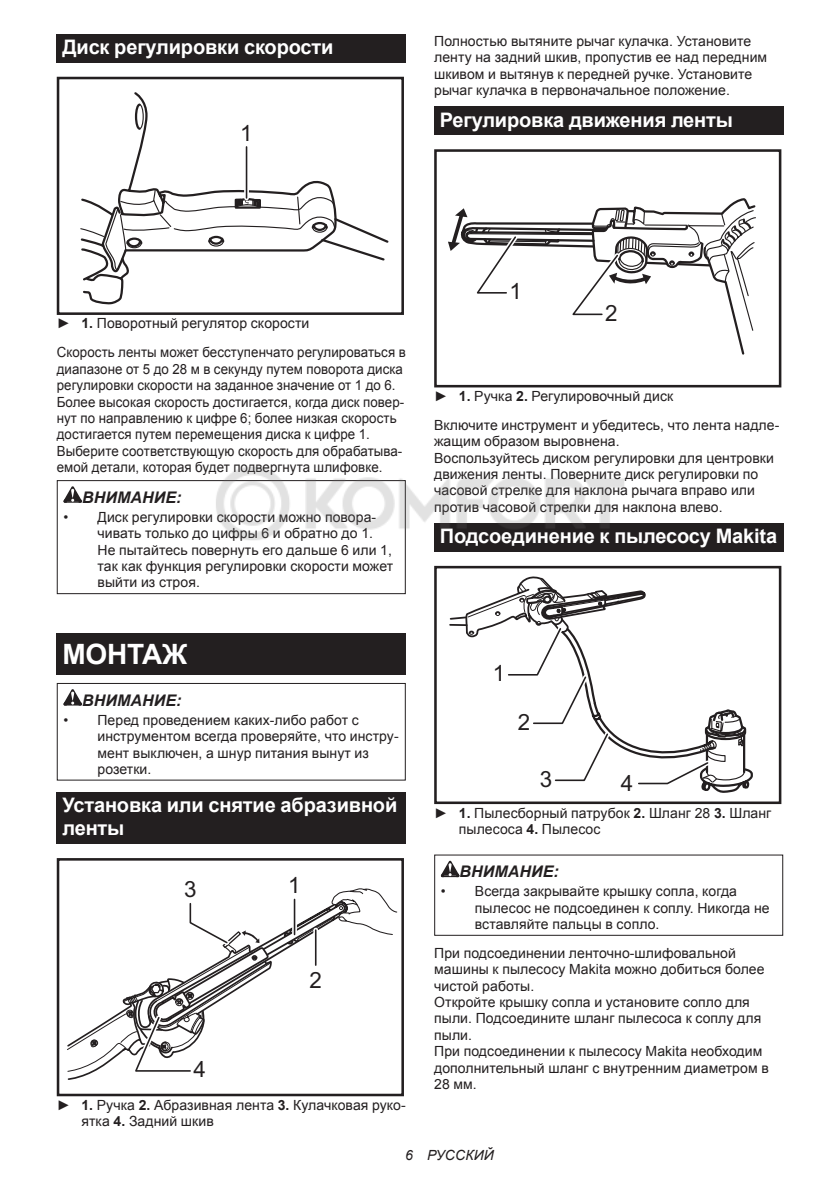
<style>
.page{position:relative;width:840px;height:1191px;background:#fff}
.page>*{position:absolute;margin:0;border:0;box-sizing:border-box;transform-origin:0 0}
.t1{font:700 28px "Arial";letter-spacing:-.01em;color:#fff}
.t2{font:22.4px "Arial";color:#231f20}
.t3{font:700 20px/23.4px "Arial";letter-spacing:-.01em;color:#fff}
.t4{font:italic 700 16px "Arial";letter-spacing:.005em;color:#231f20}
.t5{font:14px/16.4px "Arial";letter-spacing:.005em;color:#231f20}
.t6{font:14px/16.4px "Arial";letter-spacing:.005em;color:#231f20;scale:.95 1}
.t7{font:italic 14px "Arial";letter-spacing:.005em;color:#231f20}
.s1{font-weight:700}
</style>
<div class="page">
<div style="left:57px;top:34px;width:348px;height:29px;background:#231f20"></div>
<svg style="left:80px;top:102px;width:309px;height:203px"></svg>
<div style="left:244px;top:147px;width:5px;height:51px;background:#b2b0b1"></div>
<hr style="left:245px;top:147px;width:2px;height:51px;background:#231f20">
<div style="left:57px;top:77px;width:347px;height:238px;border:3px solid #231f20"></div>
<svg style="left:63px;top:486px;width:19px;height:17px"></svg>
<div style="left:57px;top:480px;width:348px;height:114px;border:1px solid #231f20"></div>
<div style="left:57px;top:634px;width:348px;height:41px;background:#231f20"></div>
<svg style="left:63px;top:689px;width:19px;height:16px"></svg>
<div style="left:57px;top:683px;width:348px;height:97px;border:1px solid #231f20"></div>
<div style="left:57px;top:792px;width:348px;height:52px;background:#231f20"></div>
<svg style="left:67px;top:888px;width:330px;height:192px"></svg>
<div style="left:57px;top:858px;width:347px;height:238px;border:3px solid #231f20"></div>
<div style="left:434px;top:107px;width:348px;height:28px;background:#231f20"></div>
<svg style="left:448px;top:199px;width:308px;height:156px"></svg>
<div style="left:434px;top:149px;width:347px;height:238px;border:3px solid #231f20"></div>
<div style="left:434px;top:523px;width:348px;height:28px;background:#231f20"></div>
<svg style="left:449px;top:576px;width:304px;height:217px"></svg>
<div style="left:434px;top:566px;width:347px;height:238px;border:3px solid #231f20"></div>
<svg style="left:440px;top:860px;width:19px;height:17px"></svg>
<img style="left:210px;top:467px;width:415px;height:82px">
<h3 class="t3" style="left:62px;top:36px;width:272px">Диск регулировки скорости</h3>
<h2 class="t2" style="left:240px;top:118px;width:14px">1</h2>
<p class="t5" style="left:434px;top:33px;width:334px">Полностью вытяните рычаг кулачка. Установите ленту на задний шкив, пропустив ее над передним шкивом и вытянув к передней ручке. Установите рычаг кулачка в первоначальное положение.</p>
<h3 class="t3" style="left:439px;top:108px;width:294px">Регулировка движения ленты</h3>
<p class="t5" style="left:57px;top:309px;width:350px;line-height:28.8px">► <span class="s1">1.</span> Поворотный регулятор скорости<br>Скорость ленты может бесступенчато регулироваться в</p>
<p class="t6" style="left:57px;top:361px;width:367px">диапазоне от 5 до 28 м в секунду путем поворота диска регулировки скорости на заданное значение от 1 до 6.<br>Более высокая скорость достигается, когда диск повер&shy;нут по направлению к цифре 6; более низкая скорость достигается путем перемещения диска к цифре 1.<br>Выберите соответствующую скорость для обрабатыва&shy;емой детали, которая будет подвергнута шлифовке.</p>
<p class="t4" style="left:82px;top:486px;width:101px">ВНИМАНИЕ:</p>
<p class="t5" style="left:97px;top:509px;width:297px;text-indent:-34px">• Диск регулировки скорости можно повора&shy;чивать только до цифры 6 и обратно до 1.<br>Не пытайтесь повернуть его дальше 6 или 1, так как функция регулировки скорости может выйти из строя.</p>
<h1 class="t1" style="left:62px;top:635px;width:127px">МОНТАЖ</h1>
<p class="t4" style="left:82px;top:689px;width:101px">ВНИМАНИЕ:</p>
<p class="t5" style="left:97px;top:712px;width:302px;text-indent:-34px">• Перед проведением каких-либо работ с инструментом всегда проверяйте, что инстру&shy;мент выключен, а шнур питания вынут из розетки.</p>
<h3 class="t3" style="left:62px;top:794px;width:336px">Установка или снятие абразивной ленты</h3>
<h2 class="t2" style="left:184px;top:874px;width:14px">3</h2>
<h2 class="t2" style="left:288px;top:870px;width:14px">1</h2>
<h2 class="t2" style="left:309px;top:965px;width:14px">2</h2>
<h2 class="t2" style="left:193px;top:1054px;width:14px">4</h2>
<p class="t5" style="left:81px;top:1096px;width:326px;text-indent:-25px">► <span class="s1">1.</span> Ручка <span class="s1">2.</span> Абразивная лента <span class="s1">3.</span> Кулачковая руко&shy;ятка <span class="s1">4.</span> Задний шкив</p>
<h2 class="t2" style="left:509px;top:277px;width:14px">1</h2>
<h2 class="t2" style="left:605px;top:298px;width:14px">2</h2>
<p class="t5" style="left:434px;top:382px;width:346px;line-height:28.8px">► <span class="s1">1.</span> Ручка <span class="s1">2.</span> Регулировочный диск<br>Включите инструмент и убедитесь, что лента надле-</p>
<p class="t5" style="left:434px;top:433px;width:341px">жащим образом выровнена.<br>Воспользуйтесь диском регулировки для центровки движения ленты. Поверните диск регулировки по часовой стрелке для наклона рычага вправо или против часовой стрелки для наклона влево.</p>
<h3 class="t3" style="left:439px;top:525px;width:339px">Подсоединение к пылесосу Makita</h3>
<h2 class="t2" style="left:492px;top:658px;width:14px">1</h2>
<h2 class="t2" style="left:517px;top:707px;width:14px">2</h2>
<h2 class="t2" style="left:539px;top:764px;width:14px">3</h2>
<h2 class="t2" style="left:620px;top:768px;width:14px">4</h2>
<p class="t5" style="left:458px;top:804px;width:314px;text-indent:-25px">► <span class="s1">1.</span> Пылесборный патрубок <span class="s1">2.</span> Шланг 28 <span class="s1">3.</span> Шланг пылесоса <span class="s1">4.</span> Пылесос</p>
<p class="t4" style="left:459px;top:861px;width:101px">ВНИМАНИЕ:</p>
<p class="t5" style="left:474px;top:883px;width:296px;text-indent:-34px">• Всегда закрывайте крышку сопла, когда пылесос не подсоединен к соплу. Никогда не вставляйте пальцы в сопло.</p>
<p class="t5" style="left:434px;top:945px;width:336px">При подсоединении ленточно-шлифовальной машины к пылесосу Makita можно добиться более чистой работы.<br>Откройте крышку сопла и установите сопло для пыли. Подсоедините шланг пылесоса к соплу для пыли.<br>При подсоединении к пылесосу Makita необходим дополнительный шланг с внутренним диаметром в 28 мм.</p>
<p class="t7" style="left:405px;top:1146px;width:90px">6 РУССКИЙ</p>
</div>
